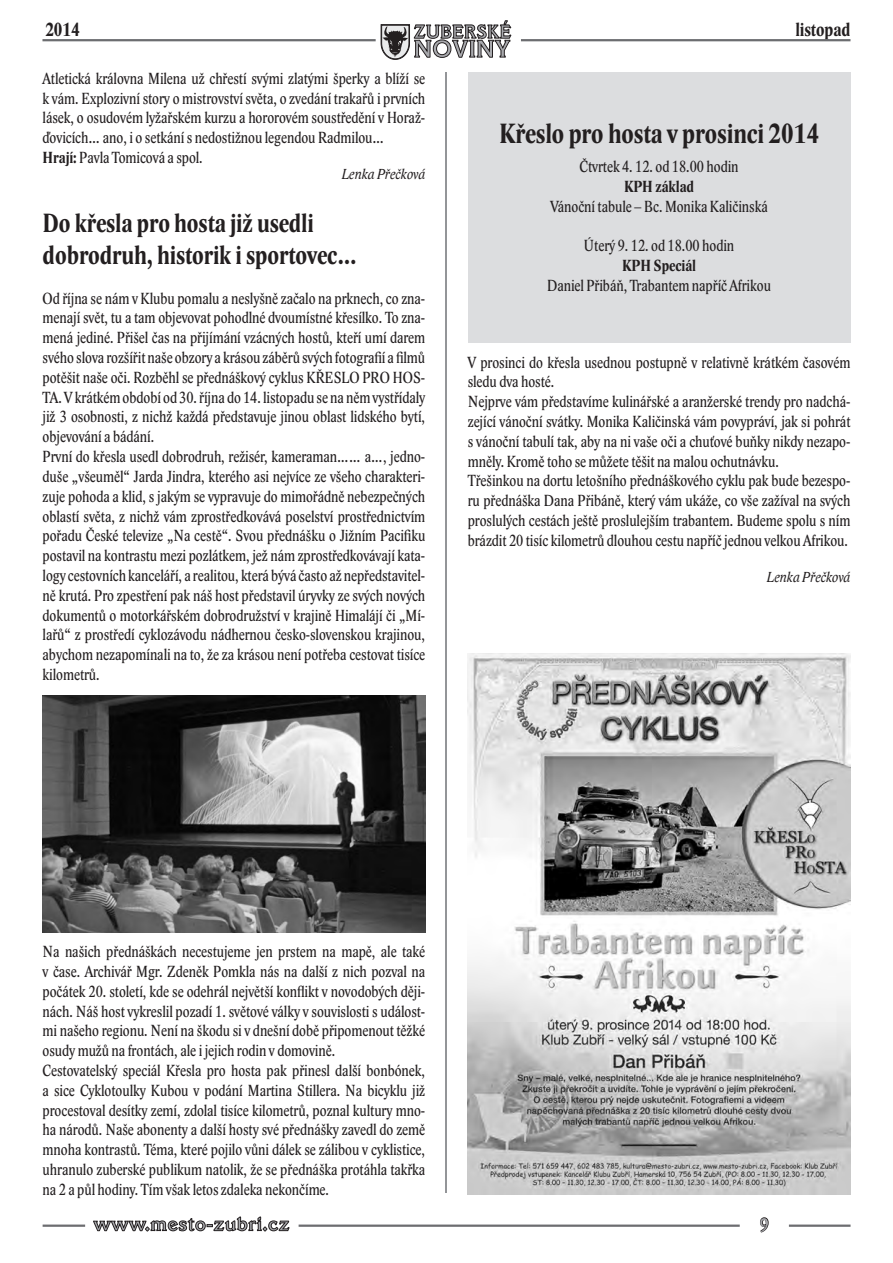
<style>
.page{position:relative;width:893px;height:1263px;background:#fff}
.page>*{position:absolute;margin:0;border:0;box-sizing:border-box;transform-origin:0 0}
.t1{font:700 28.5px "Lido STF Cond";color:#231f20}
.t2{font:700 27px/32.4px "Lido STF Cond";color:#231f20}
.t3{font:700 23.55px "Veracruz CE";letter-spacing:.05em;color:#a8a9ad}
.t4{font:700 19.5px "Lido STF Cond";color:#231f20}
.t5{font:18.75px "Veracruz CE";color:#a8a9ad}
.t6{font:700 18.3px "Veracruz CE";letter-spacing:.05em;color:#a8a9ad}
.t7{font:16.5px/19.8px "Lido STF Cond";color:#231f20}
.t8{font:700 16.5px "Lido STF Cond";color:#231f20}
.t9{font:italic 15px "Lido STFCE";color:#231f20;scale:.9 1}
.s1{font-weight:700}
</style>
<div class="page">
<img style="left:42px;top:695px;width:383px;height:238px">
<div style="left:468px;top:72px;width:382px;height:270px;background:#dcdddf"></div>
<img style="left:468px;top:653px;width:382px;height:542px">
<svg style="left:381px;top:20px;width:130px;height:39px"></svg>
<hr style="left:42px;top:39px;width:334px;height:2px;background:#6c6d70">
<hr style="left:521px;top:39px;width:329px;height:2px;background:#6c6d70">
<hr style="left:446px;top:72px;width:1px;height:1121px;background:#939598">
<svg style="left:760px;top:1217px;width:9px;height:16px"></svg>
<svg style="left:93px;top:1216px;width:197px;height:16px"></svg>
<hr style="left:299px;top:1224px;width:441px;height:3px;background:#6c6d70">
<hr style="left:789px;top:1224px;width:61px;height:3px;background:#6c6d70">
<hr style="left:43px;top:1224px;width:42px;height:3px;background:#6c6d70">
<p class="t6" style="left:414px;top:21px;width:98px">ZUBERSKÉ</p>
<h3 class="t3" style="left:414px;top:34px;width:97px">NOVINY</h3>
<p class="t4" style="left:45px;top:19px;width:36px">2014</p>
<p class="t4" style="left:795px;top:19px;width:56px">listopad</p>
<p class="t7" style="left:43px;top:69px;width:384px">Atletická královna Milena už chřestí svými zlatými šperky a blíží se k vám. Explozivní story o mistrovství světa, o zvedání trakařů i prvních lásek, o osudovém lyžařském kurzu a hororovém soustředění v Horaž&shy;ďovicích… ano, i o setkání s nedostižnou legendou Radmilou…<br><span class="s1">Hrají:</span> Pavla Tomicová aspol.</p>
<p class="t9" style="left:342px;top:165px;width:94px">Lenka Přečková</p>
<h2 class="t2" style="left:43px;top:207px;width:316px">Do křesla pro hosta již usedli dobrodruh, historik i sportovec…</h2>
<p class="t7" style="left:43px;top:289px;width:384px">Od října se nám v Klubu pomalu a neslyšně začalo na prknech, co zna&shy;menají svět, tu a tam objevovat pohodlné dvoumístné křesílko. To zna&shy;mená jediné. Přišel čas na přijímání vzácných hostů, kteří umí darem svého slova rozšířit naše obzory a krásou záběrů svých fotografií a filmů potěšit naše oči. Rozběhl se přednáškový cyklus KŘESLO PRO HOS-TA. V krátkém období od 30.října do 14. listopadu se na něm vystřídaly již 3 osobnosti, z nichž každá představuje jinou oblast lidského bytí, objevování a bádání.<br>První do křesla usedl dobrodruh, režisér, kameraman…… a…, jedno&shy;duše „všeuměl“ Jarda Jindra, kterého asi nejvíce ze všeho charakteri&shy;zuje pohoda a klid, s jakým se vypravuje do mimořádně nebezpečných oblastí světa, z nichž vám zprostředkovává poselství prostřednictvím pořadu České televize „Na cestě“. Svou přednášku o Jižním Pacifiku postavil na kontrastu mezi pozlátkem, jež nám zprostředkovávají kata&shy;logy cestovních kanceláří, arealitou, která bývá často až nepředstavitel&shy;ně krutá. Pro zpestření pak náš host představil úryvky ze svých nových dokumentů o motorkářském dobrodružství v krajině Himalájí či „Mí&shy;lařů“ z prostředí cyklozávodu nádhernou česko-slovenskou krajinou, abychom nezapomínali na to, že za krásou není potřeba cestovat tisíce kilometrů.</p>
<h1 class="t1" style="left:499px;top:119px;width:321px">Křeslo pro hosta v prosinci 2014</h1>
<p class="t7" style="left:580px;top:157px;width:160px">Čtvrtek 4. 12. od 18.00 hodin</p>
<p class="t8" style="left:624px;top:178px;width:72px">KPH základ</p>
<p class="t7" style="left:550px;top:197px;width:219px">Vánoční tabule – Bc. Monika Kaličinská</p>
<p class="t7" style="left:584px;top:236px;width:152px">Úterý 9. 12. od 18.00 hodin</p>
<p class="t8" style="left:622px;top:257px;width:75px">KPH Speciál</p>
<p class="t7" style="left:547px;top:276px;width:225px">Daniel Přibáň, Trabantem napříč Afrikou</p>
<p class="t7" style="left:468px;top:352px;width:384px">V prosinci do křesla usednou postupně v relativně krátkém časovém sledu dva hosté.<br>Nejprve vám představíme kulinářské a aranžerské trendy pro nadchá&shy;zející vánoční svátky. Monika Kaličinská vám povypráví, jak si pohrát s vánoční tabulí tak, aby na ni vaše oči a chuťové buňky nikdy nezapo&shy;mněly. Kromě toho se můžete těšit na malou ochutnávku.<br>Třešinkou na dortu letošního přednáškového cyklu pak bude bezespo&shy;ru přednáška Dana Přibáně, který vám ukáže, co vše zažíval na svých proslulých cestách ještě proslulejším trabantem. Budeme spolu s ním brázdit 20 tisíc kilometrů dlouhou cestu napříč jednou velkou Afrikou.</p>
<p class="t9" style="left:767px;top:568px;width:94px">Lenka Přečková</p>
<p class="t7" style="left:43px;top:942px;width:384px">Na našich přednáškách necestujeme jen prstem na mapě, ale také v čase. Archivář Mgr. Zdeněk Pomkla nás na další z nich pozval na počátek 20. století, kde se odehrál největší konflikt v novodobých ději&shy;nách. Náš host vykreslil pozadí 1. světové války v souvislosti s událost&shy;mi našeho regionu. Není na škodu si v dnešní době připomenout těžké osudy mužů na frontách, ale i jejich rodin v domovině.<br>Cestovatelský speciál Křesla pro hosta pak přinesl další bonbónek, a sice Cyklotoulky Kubou v podání Martina Stillera. Na bicyklu již procestoval desítky zemí, zdolal tisíce kilometrů, poznal kultury mno&shy;ha národů. Naše abonenty a další hosty své přednášky zavedl do země mnoha kontrastů. Téma, které pojilo vůni dálek se zálibou v cyklistice, uhranulo zuberské publikum natolik, že se přednáška protáhla takřka na 2 a půl hodiny. Tím však letos zdaleka nekončíme.</p>
<p class="t5" style="left:760px;top:1213px;width:11px">9</p>
</div>
